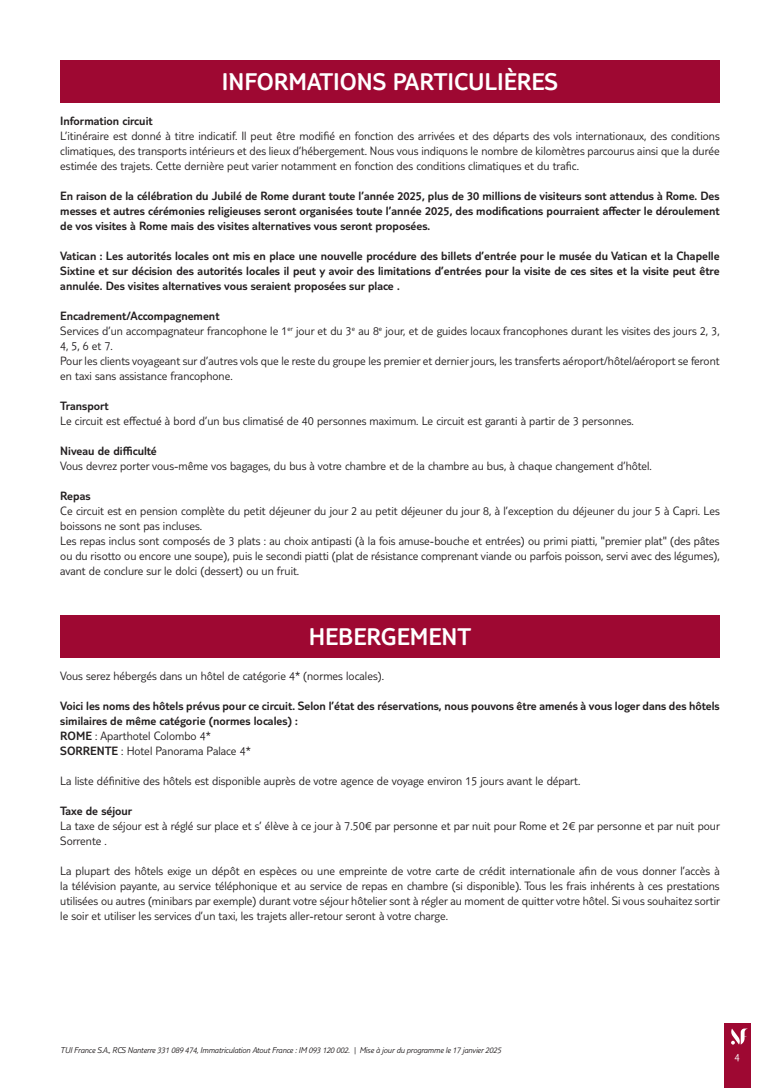
<style>
.page{position:relative;width:780px;height:1088px;background:#fff}
.page>*{position:absolute;margin:0;border:0;box-sizing:border-box;transform-origin:0 0}
.t1{font:300 25px "TUI Type";color:#fff}
.t2{font:300 12.5px/15px "TUI Type";color:#231f20}
.t3{font:300 12.5px/15px "TUI Type";color:#231f20;text-align:justify}
.t4{font:300 11.25px "TUI Type";color:#fff}
.t5{font:italic 300 8.75px "TUI Type";letter-spacing:-.02em;color:#231f20}
.s1{font-style:inherit}
</style>
<div class="page">
<div style="left:724px;top:1023px;width:26px;height:65px;background:#9e0832"></div>
<svg style="left:731px;top:1028px;width:17px;height:16px"></svg>
<div style="left:60px;top:60px;width:659px;height:43px;background:#9e0832"></div>
<div style="left:60px;top:615px;width:659px;height:43px;background:#9e0832"></div>
<h1 class="t1" style="left:222px;top:67px;width:337px">INFORMATIONS PARTICULIÈRES</h1>
<p class="t3" style="left:60px;top:113px;width:94px">Information circuit</p>
<p class="t2" style="left:60px;top:128px;width:661px;text-align:justify">L’itinéraire est donné à titre indicatif. Il peut être modifié en fonction des arrivées et des départs des vols internationaux, des conditions climatiques, des transports intérieurs et des lieux d’hébergement. Nous vous indiquons le nombre de kilomètres parcourus ainsi que la durée estimée des trajets. Cette dernière peut varier notamment en fonction des conditions climatiques et du trafic.</p>
<p class="t3" style="left:60px;top:188px;width:661px">En raison de la célébration du Jubilé de Rome durant toute l’année 2025, plus de 30 millions de visiteurs sont attendus à Rome. Des messes et autres cérémonies religieuses seront organisées toute l’année 2025, des modifications pourraient affecter le déroulement de vos visites à Rome mais des visites alternatives vous seront proposées.</p>
<p class="t3" style="left:60px;top:248px;width:661px">Vatican : Les autorités locales ont mis en place une nouvelle procédure des billets d’entrée pour le musée du Vatican et la Chapelle Sixtine et sur décision des autorités locales il peut y avoir des limitations d’entrées pour la visite de ces sites et la visite peut être annulée. Des visites alternatives vous seraient proposées sur place .</p>
<p class="t2" style="left:60px;top:308px;width:661px"><span class="s1">Encadrement/Accompagnement<br></span>Services d’un accompagnateur francophone le 1<sup>er</sup> jour et du 3<sup>e</sup> au 8<sup>e</sup> jour, et de guides locaux francophones durant les visites des jours 2, 3, 4, 5, 6 et 7.<br>Pour les clients voyageant sur d’autres vols que le reste du groupe les premier et dernier jours, les transferts aéroport/hôtel/aéroport se feront en taxi sans assistance francophone.</p>
<p class="t3" style="left:60px;top:398px;width:50px">Transport</p>
<p class="t2" style="left:60px;top:413px;width:575px">Le circuit est effectué à bord d’un bus climatisé de 40 personnes maximum. Le circuit est garanti à partir de 3 personnes.</p>
<p class="t3" style="left:60px;top:443px;width:98px">Niveau de difficulté</p>
<p class="t2" style="left:60px;top:458px;width:593px">Vous devrez porter vous-même vos bagages, du bus à votre chambre et de la chambre au bus, à chaque changement d’hôtel.</p>
<p class="t3" style="left:60px;top:488px;width:32px">Repas</p>
<p class="t2" style="left:60px;top:503px;width:661px">Ce circuit est en pension complète du petit déjeuner du jour 2 au petit déjeuner du jour 8, à l’exception du déjeuner du jour 5 à Capri. Les boissons ne sont pas incluses.<br>Les repas inclus sont composés de 3 plats : au choix antipasti (à la fois amuse-bouche et entrées) ou primi piatti, "premier plat" (des pâtes ou du risotto ou encore une soupe), puis le secondi piatti (plat de résistance comprenant viande ou parfois poisson, servi avec des légumes), avant de conclure sur le dolci (dessert) ou un fruit.</p>
<h1 class="t1" style="left:309px;top:622px;width:164px">HEBERGEMENT</h1>
<p class="t2" style="left:60px;top:668px;width:325px">Vous serez hébergés dans un hôtel de catégorie 4* (normes locales).</p>
<p class="t3" style="left:60px;top:698px;width:661px;text-align:left">Voici les noms des hôtels prévus pour ce circuit. Selon l’état des réservations, nous pouvons être amenés à vous loger dans des hôtels similaires de même catégorie (normes locales) :<br>ROME <span class="s1">: Aparthotel Colombo 4*<br></span>SORRENTE <span class="s1">: Hotel Panorama Palace 4*</span></p>
<p class="t2" style="left:60px;top:773px;width:521px">La liste définitive des hôtels est disponible auprès de votre agence de voyage environ 15 jours avant le départ.</p>
<p class="t3" style="left:60px;top:803px;width:74px">Taxe de séjour</p>
<p class="t2" style="left:60px;top:818px;width:661px">La taxe de séjour est à réglé sur place et s’ élève à ce jour à 7.50€ par personne et par nuit pour Rome et 2€ par personne et par nuit pour<br>Sorrente .</p>
<p class="t2" style="left:60px;top:863px;width:661px;text-align:justify">La plupart des hôtels exige un dépôt en espèces ou une empreinte de votre carte de crédit internationale afin de vous donner l’accès à la télévision payante, au service téléphonique et au service de repas en chambre (si disponible). Tous les frais inhérents à ces prestations utilisées ou autres (minibars par exemple) durant votre séjour hôtelier sont à régler au moment de quitter votre hôtel. Si vous souhaitez sortir le soir et utiliser les services d’un taxi, les trajets aller-retour seront à votre charge.</p>
<p class="t5" style="left:60px;top:1045px;width:442px">TUI France S.A., RCS Nanterre 331 089 474, Immatriculation Atout France : IM 093 120 002. | Mise à jour du programme le 17 janvier 2025</p>
<p class="t4" style="left:734px;top:1050px;width:7px">4</p>
</div>
